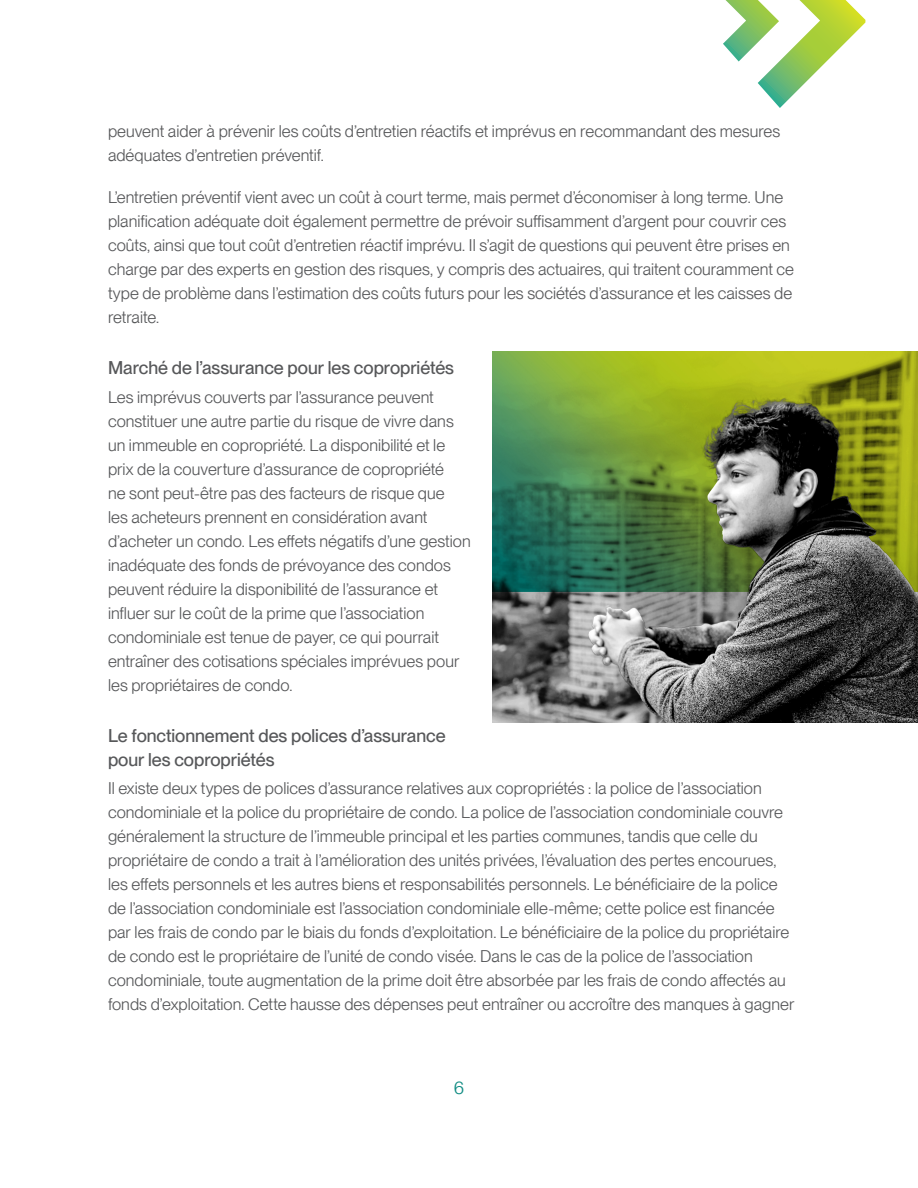
<style>
.page{position:relative;width:918px;height:1188px;background:#fff}
.page>*{position:absolute;margin:0;border:0;box-sizing:border-box;transform-origin:0 0}
.t1{font:500 18px/24px "PP Neue Montreal";color:#57585a}
.t2{font:18px "PP Neue Montreal";color:#118c83}
.t3{font:16.5px/24px "PP Neue Montreal";color:#57585a}
</style>
<div class="page">
<img style="left:492px;top:351px;width:426px;height:372px">
<svg style="left:723px;top:0;width:142px;height:108px"></svg>
<p class="t3" style="left:108px;top:119px;width:674px">peuvent aider à prévenir les coûts d’entretien réactifs et imprévus en recommandant des mesures adéquates d’entretien préventif.</p>
<p class="t3" style="left:108px;top:185px;width:688px">L’entretien préventif vient avec un coût à court terme, mais permet d’économiser à long terme. Une planification adéquate doit également permettre de prévoir suffisamment d’argent pour couvrir ces coûts, ainsi que tout coût d’entretien réactif imprévu. Il s’agit de questions qui peuvent être prises en charge par des experts en gestion des risques, y compris des actuaires, qui traitent couramment ce type de problème dans l’estimation des coûts futurs pour les sociétés d’assurance et les caisses de retraite.</p>
<p class="t1" style="left:108px;top:356px;width:348px">Marché de l’assurance pour les copropriétés</p>
<p class="t3" style="left:108px;top:385px;width:364px">Les imprévus couverts par l’assurance peuvent constituer une autre partie du risque de vivre dans un immeuble en copropriété. La disponibilité et le prix de la couverture d’assurance de copropriété<br>ne sont peut-être pas des facteurs de risque que<br>les acheteurs prennent en considération avant d’acheter un condo. Les effets négatifs d’une gestion inadéquate des fonds de prévoyance des condos peuvent réduire la disponibilité de l’assurance et influer sur le coût de la prime que l’association condominiale est tenue de payer, ce qui pourrait entraîner des cotisations spéciales imprévues pour les propriétaires de condo.</p>
<p class="t1" style="left:108px;top:724px;width:339px">Le fonctionnement des polices d’assurance pour les copropriétés</p>
<p class="t3" style="left:108px;top:776px;width:688px">Il existe deux types de polices d’assurance relatives aux copropriétés : la police de l’association condominiale et la police du propriétaire de condo. La police de l’association condominiale couvre généralement la structure de l’immeuble principal et les parties communes, tandis que celle du propriétaire de condo a trait à l’amélioration des unités privées, l’évaluation des pertes encourues, les effets personnels et les autres biens et responsabilités personnels. Le bénéficiaire de la police de l’association condominiale est l’association condominiale elle-même; cette police est financée par les frais de condo par le biais du fonds d’exploitation. Le bénéficiaire de la police du propriétaire de condo est le propriétaire de l’unité de condo visée. Dans le cas de la police de l’association condominiale, toute augmentation de la prime doit être absorbée par les frais de condo affectés au fonds d’exploitation. Cette hausse des dépenses peut entraîner ou accroître des manques à gagner</p>
<p class="t2" style="left:454px;top:1077px;width:12px">6</p>
</div>
